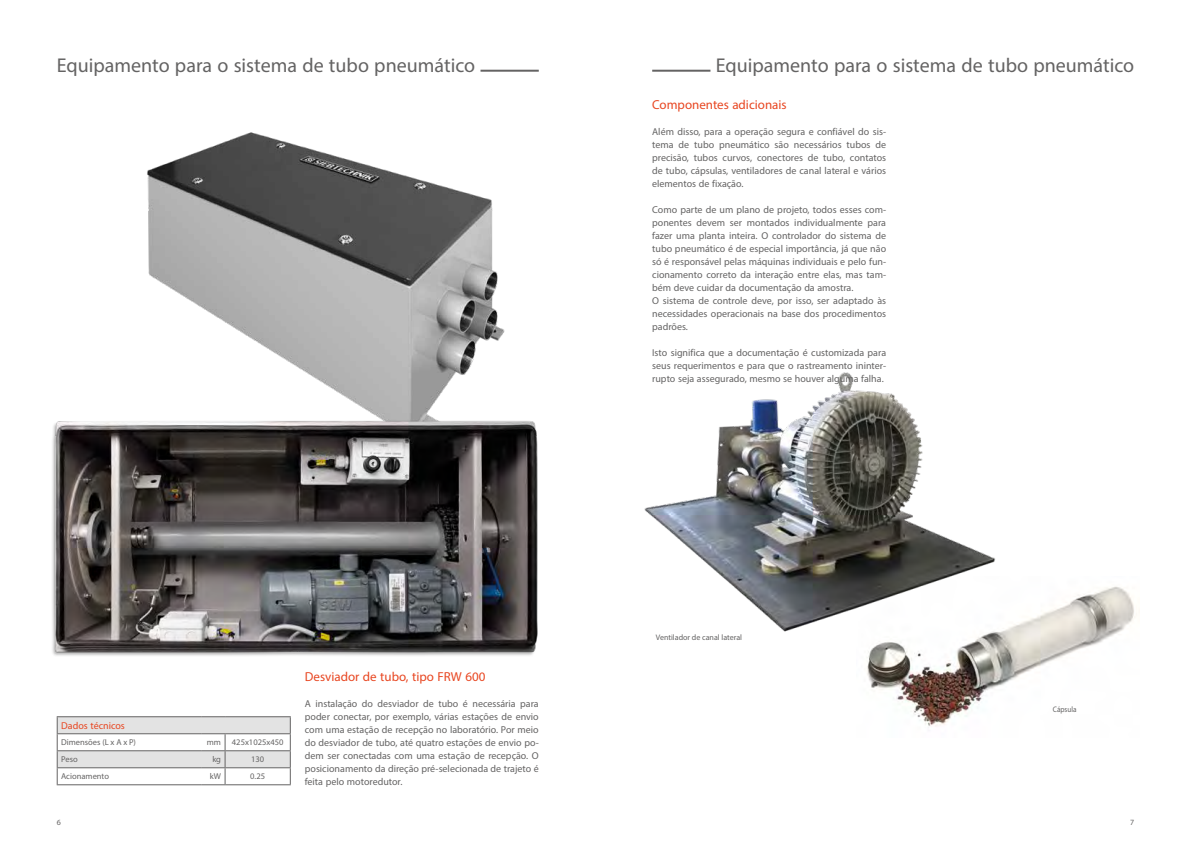
<style>
.page{position:relative;width:1191px;height:842px;background:#fff}
.page>*{position:absolute;margin:0;border:0;box-sizing:border-box;transform-origin:0 0}
.t1{font:20px "Myriad Pro";color:#646363}
.t2{font:13px "Myriad Pro";color:#e84621}
.t3{font:10px/13px "Myriad Pro";color:#646363;text-align:justify}
.t4{font:10px "Myriad Pro";color:#e84621}
.t5{font:8.5px "Myriad Pro";color:#646363}
.t6{font:8px "Myriad Pro";color:#646363}
.t7{font:8px "Myriad Pro";color:#646363;scale:.9 1}
</style>
<div class="page">
<img style="left:867px;top:586px;width:273px;height:141px">
<img style="left:147px;top:132px;width:358px;height:232px">
<img style="left:52px;top:364px;width:486px;height:383px">
<img style="left:644px;top:372px;width:408px;height:268px">
<svg style="left:57px;top:716px;width:234px;height:69px"></svg>
<hr style="left:225px;top:733px;width:66px;height:1px;background:#646363">
<hr style="left:480px;top:70px;width:59px;height:2px;background:#646363">
<hr style="left:652px;top:70px;width:58px;height:2px;background:#646363">
<h1 class="t1" style="left:57px;top:53px;width:420px">Equipamento para o sistema de tubo pneumático</h1>
<h1 class="t1" style="left:716px;top:53px;width:420px">Equipamento para o sistema de tubo pneumático</h1>
<h2 class="t2" style="left:652px;top:97px;width:136px">Componentes adicionais</h2>
<p class="t3" style="left:652px;top:125px;width:235px">Além disso, para a operação segura e confiável do sis&shy;tema de tubo pneumático são necessários tubos de precisão, tubos curvos, conectores de tubo, contatos de tubo, cápsulas, ventiladores de canal lateral e vários elementos de fixação.</p>
<p class="t3" style="left:652px;top:203px;width:235px;text-align:left">Como parte de um plano de projeto, todos esses com&shy;ponentes devem ser montados individualmente para fazer uma planta inteira. O controlador do sistema de tubo pneumático é de especial importância, já que não só é responsável pelas máquinas individuais e pelo fun&shy;cionamento correto da interação entre elas, mas tam&shy;bém deve cuidar da documentação da amostra.<br>O sistema de controle deve, por isso, ser adaptado às necessidades operacionais na base dos procedimentos padrões.</p>
<p class="t3" style="left:652px;top:346px;width:235px">Isto significa que a documentação é customizada para seus requerimentos e para que o rastreamento ininter&shy;rupto seja assegurado, mesmo se houver alguma falha.</p>
<p class="t4" style="left:61px;top:719px;width:65px">Dados técnicos</p>
<p class="t5" style="left:61px;top:737px;width:76px">Dimensões (L x A x P)</p>
<p class="t5" style="left:207px;top:737px;width:16px">mm</p>
<p class="t5" style="left:232px;top:737px;width:53px">425x1025x450</p>
<p class="t5" style="left:61px;top:754px;width:18px">Peso</p>
<p class="t5" style="left:212px;top:754px;width:10px">kg</p>
<p class="t5" style="left:251px;top:754px;width:15px">130</p>
<p class="t5" style="left:61px;top:771px;width:49px">Acionamento</p>
<p class="t5" style="left:210px;top:771px;width:13px">kW</p>
<p class="t5" style="left:250px;top:771px;width:16px">0.25</p>
<h2 class="t2" style="left:305px;top:669px;width:182px">Desviador de tubo, tipo FRW 600</h2>
<p class="t3" style="left:305px;top:697px;width:235px">A instalação do desviador de tubo é necessária para poder conectar, por exemplo, várias estações de envio com uma estação de recepção no laboratório. Por meio do desviador de tubo, até quatro estações de envio po&shy;dem ser conectadas com uma estação de recepção. O posicionamento da direção pré-selecionada de trajeto é feita pelo motoredutor.</p>
<p class="t6" style="left:656px;top:632px;width:88px">Ventilador de canal lateral</p>
<p class="t7" style="left:1053px;top:704px;width:28px">Cápsula</p>
<p class="t6" style="left:57px;top:817px;width:6px">6</p>
<p class="t6" style="left:1130px;top:817px;width:6px">7</p>
</div>
